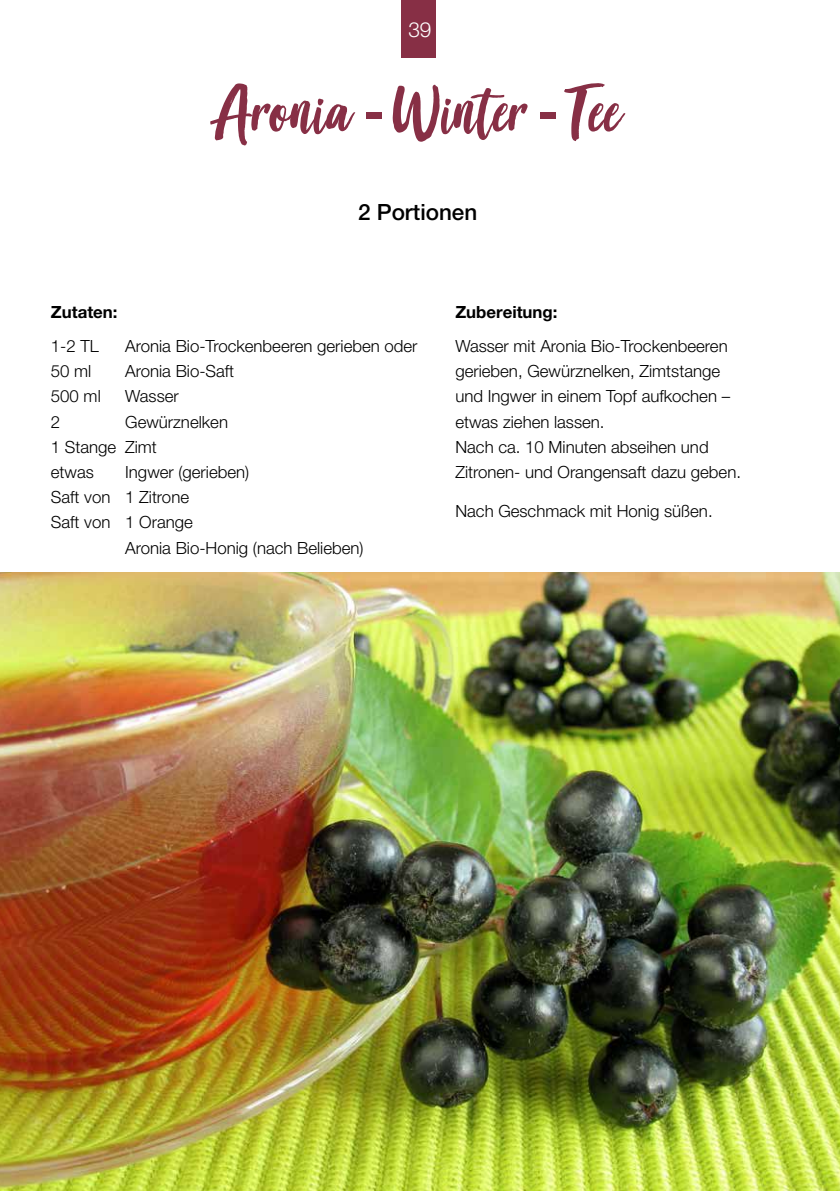
<style>
.page{position:relative;width:840px;height:1191px;background:#fff}
.page>*{position:absolute;margin:0;border:0;box-sizing:border-box;transform-origin:0 0}
.t1{font:72.8px "Good Vibes";color:#872f45}
.t2{font:500 22.4px "Helvetica Neue LT Pro";color:#000}
.t3{font:300 20.8px "Helvetica Neue LT Pro";color:#fff}
.t4{font:300 16.8px/25.2px "Helvetica Neue LT Pro";color:#000}
.t5{font:700 16.8px "Helvetica Neue LT Pro";color:#000}
</style>
<div class="page">
<img style="left:0;top:573px;width:839px;height:618px">
<div style="left:539px;top:113px;width:16px;height:6px;background:#872f45"></div>
<div style="left:366px;top:113px;width:16px;height:6px;background:#872f45"></div>
<div style="left:401px;top:0;width:34px;height:58px;background:#872f45"></div>
<p class="t3" style="left:408px;top:17px;width:25px">39</p>
<h1 class="t1" style="left:214px;top:76px;width:407px">Aronia Winter Tee</h1>
<h2 class="t2" style="left:358px;top:199px;width:121px">2 Portionen</h2>
<p class="t5" style="left:51px;top:302px;width:68px">Zutaten:</p>
<p class="t4" style="left:51px;top:333px;width:49px">1-2 TL</p>
<p class="t4" style="left:125px;top:333px;width:294px">Aronia Bio-Trockenbeeren gerieben oder</p>
<p class="t4" style="left:51px;top:358px;width:42px">50 ml</p>
<p class="t4" style="left:125px;top:358px;width:110px">Aronia Bio-Saft</p>
<p class="t4" style="left:51px;top:383px;width:51px">500 ml</p>
<p class="t4" style="left:125px;top:383px;width:55px">Wasser</p>
<p class="t4" style="left:51px;top:409px;width:11px">2</p>
<p class="t4" style="left:51px;top:409px;width:178px;text-indent:74px">Gewürznelken<br>1 Stange Zimt<br>etwas</p>
<p class="t4" style="left:125px;top:459px;width:125px">Ingwer (gerieben)</p>
<p class="t4" style="left:51px;top:484px;width:140px">Saft von 1 Zitrone</p>
<p class="t4" style="left:51px;top:509px;width:143px">Saft von 1 Orange</p>
<p class="t4" style="left:125px;top:535px;width:240px">Aronia Bio-Honig (nach Belieben)</p>
<p class="t5" style="left:455px;top:302px;width:104px">Zubereitung:</p>
<p class="t4" style="left:455px;top:333px;width:287px">Wasser mit Aronia Bio-Trockenbeeren gerieben, Gewürznelken, Zimtstange und Ingwer in einem Topf aufkochen – etwas ziehen lassen.<br>Nach ca. 10 Minuten abseihen und Zitronen- und Orangensaft dazu geben.</p>
<p class="t4" style="left:455px;top:498px;width:259px">Nach Geschmack mit Honig süßen.</p>
</div>
